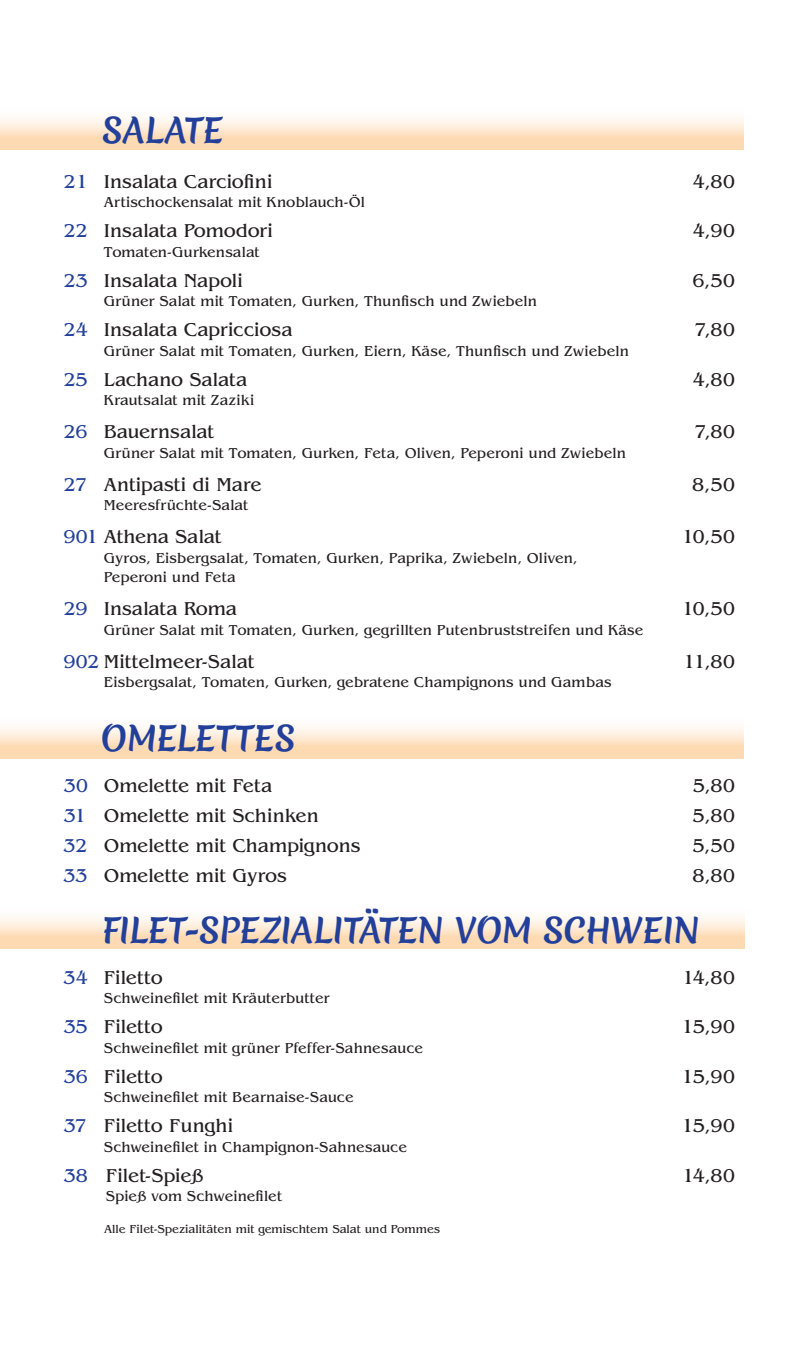
<style>
.page{position:relative;width:808px;height:1361px;background:#fff}
.page>*{position:absolute;margin:0;border:0;box-sizing:border-box;transform-origin:0 0}
.t1{font:700 33px "Merienda";letter-spacing:-.01em;color:#223f99}
.t2{font:19.5px "Benguiat Std";letter-spacing:-.005em;color:#231f20}
.t3{font:15px/19.5px "Benguiat Std";color:#231f20}
.t4{font:12px "Benguiat Std";color:#231f20}
.s1{color:#223f99}
</style>
<div class="page">
<div style="left:0;top:716px;width:744px;height:43px;background:linear-gradient(to bottom,#feffff,#fed2a2)"></div>
<div style="left:0;top:107px;width:744px;height:43px;background:linear-gradient(to bottom,#feffff,#fed2a3)"></div>
<div style="left:0;top:906px;width:745px;height:43px;background:linear-gradient(to bottom,#feffff,#fed2a3)"></div>
<h1 class="t1" style="left:102px;top:106px;width:123px">SALATE</h1>
<h2 class="t2" style="left:63px;top:170px;width:211px"><span class="s1">21</span> Insalata Carciofini</h2>
<h2 class="t2" style="left:693px;top:170px;width:44px">4,80</h2>
<p class="t3" style="left:104px;top:193px;width:263px">Artischockensalat mit Knoblauch-Öl</p>
<h2 class="t2" style="left:63px;top:220px;width:211px"><span class="s1">22</span> Insalata Pomodori</h2>
<h2 class="t2" style="left:693px;top:220px;width:44px">4,90</h2>
<p class="t3" style="left:104px;top:242px;width:157px">Tomaten-Gurkensalat</p>
<h2 class="t2" style="left:63px;top:269px;width:181px"><span class="s1">23</span> Insalata Napoli</h2>
<h2 class="t2" style="left:692px;top:269px;width:44px">6,50</h2>
<p class="t3" style="left:104px;top:292px;width:435px">Grüner Salat mit Tomaten, Gurken, Thunfisch und Zwiebeln</p>
<h2 class="t2" style="left:63px;top:319px;width:230px"><span class="s1">24</span> Insalata Capricciosa</h2>
<h2 class="t2" style="left:695px;top:319px;width:42px">7,80</h2>
<p class="t3" style="left:104px;top:341px;width:527px">Grüner Salat mit Tomaten, Gurken, Eiern, Käse, Thunfisch und Zwiebeln</p>
<h2 class="t2" style="left:63px;top:368px;width:185px"><span class="s1">25</span> Lachano Salata</h2>
<h2 class="t2" style="left:693px;top:368px;width:44px">4,80</h2>
<p class="t3" style="left:104px;top:391px;width:152px">Krautsalat mit Zaziki</p>
<h2 class="t2" style="left:63px;top:421px;width:152px"><span class="s1">26</span> Bauernsalat</h2>
<h2 class="t2" style="left:695px;top:421px;width:42px">7,80</h2>
<p class="t3" style="left:104px;top:443px;width:524px">Grüner Salat mit Tomaten, Gurken, Feta, Oliven, Peperoni und Zwiebeln</p>
<h2 class="t2" style="left:63px;top:473px;width:200px"><span class="s1">27</span> Antipasti di Mare</h2>
<h2 class="t2" style="left:692px;top:473px;width:44px">8,50</h2>
<p class="t3" style="left:104px;top:496px;width:146px">Meeresfrüchte-Salat</p>
<h2 class="t2" style="left:63px;top:526px;width:160px"><span class="s1">901</span> Athena Salat</h2>
<h2 class="t2" style="left:682px;top:526px;width:55px">10,50</h2>
<p class="t3" style="left:104px;top:548px;width:475px">Gyros, Eisbergsalat, Tomaten, Gurken, Paprika, Zwiebeln, Oliven,<br>Peperoni und Feta</p>
<h2 class="t2" style="left:63px;top:598px;width:175px"><span class="s1">29</span> Insalata Roma</h2>
<h2 class="t2" style="left:682px;top:598px;width:55px">10,50</h2>
<p class="t3" style="left:104px;top:620px;width:541px">Grüner Salat mit Tomaten, Gurken, gegrillten Putenbruststreifen und Käse</p>
<h2 class="t2" style="left:63px;top:650px;width:192px"><span class="s1">902</span> Mittelmeer-Salat</h2>
<h2 class="t2" style="left:683px;top:650px;width:54px">11,80</h2>
<p class="t3" style="left:104px;top:673px;width:509px">Eisbergsalat, Tomaten, Gurken, gebratene Champignons und Gambas</p>
<h1 class="t1" style="left:101px;top:715px;width:196px">OMELETTES</h1>
<h2 class="t2" style="left:63px;top:774px;width:210px"><span class="s1">30</span> Omelette mit Feta</h2>
<h2 class="t2" style="left:693px;top:774px;width:44px">5,80</h2>
<h2 class="t2" style="left:63px;top:804px;width:257px"><span class="s1">31</span> Omelette mit Schinken</h2>
<h2 class="t2" style="left:693px;top:804px;width:44px">5,80</h2>
<h2 class="t2" style="left:63px;top:834px;width:299px"><span class="s1">32</span> Omelette mit Champignons</h2>
<h2 class="t2" style="left:692px;top:834px;width:44px">5,50</h2>
<h2 class="t2" style="left:63px;top:864px;width:225px"><span class="s1">33</span> Omelette mit Gyros</h2>
<h2 class="t2" style="left:692px;top:864px;width:44px">8,80</h2>
<h1 class="t1" style="left:102px;top:906px;width:600px">FILET-SPEZIALITÄTEN VOM SCHWEIN</h1>
<h2 class="t2" style="left:63px;top:966px;width:101px"><span class="s1">34</span> Filetto</h2>
<h2 class="t2" style="left:682px;top:966px;width:55px">14,80</h2>
<p class="t3" style="left:104px;top:989px;width:227px">Schweinefilet mit Kräuterbutter</p>
<h2 class="t2" style="left:63px;top:1016px;width:101px"><span class="s1">35</span> Filetto</h2>
<h2 class="t2" style="left:681px;top:1016px;width:55px">15,90</h2>
<p class="t3" style="left:104px;top:1038px;width:321px">Schweinefilet mit grüner Pfeffer-Sahnesauce</p>
<h2 class="t2" style="left:63px;top:1065px;width:101px"><span class="s1">36</span> Filetto</h2>
<h2 class="t2" style="left:681px;top:1065px;width:55px">15,90</h2>
<p class="t3" style="left:104px;top:1088px;width:251px">Schweinefilet mit Bearnaise-Sauce</p>
<h2 class="t2" style="left:63px;top:1115px;width:171px"><span class="s1">37</span> Filetto Funghi</h2>
<h2 class="t2" style="left:681px;top:1115px;width:55px">15,90</h2>
<p class="t3" style="left:104px;top:1137px;width:305px">Schweinefilet in Champignon-Sahnesauce</p>
<h2 class="t2" style="left:63px;top:1164px;width:142px"><span class="s1">38</span> Filet-Spieß</h2>
<h2 class="t2" style="left:682px;top:1164px;width:55px">14,80</h2>
<p class="t3" style="left:106px;top:1187px;width:178px">Spieß vom Schweinefilet</p>
<p class="t4" style="left:104px;top:1222px;width:337px">Alle Filet-Spezialitäten mit gemischtem Salat und Pommes</p>
</div>
